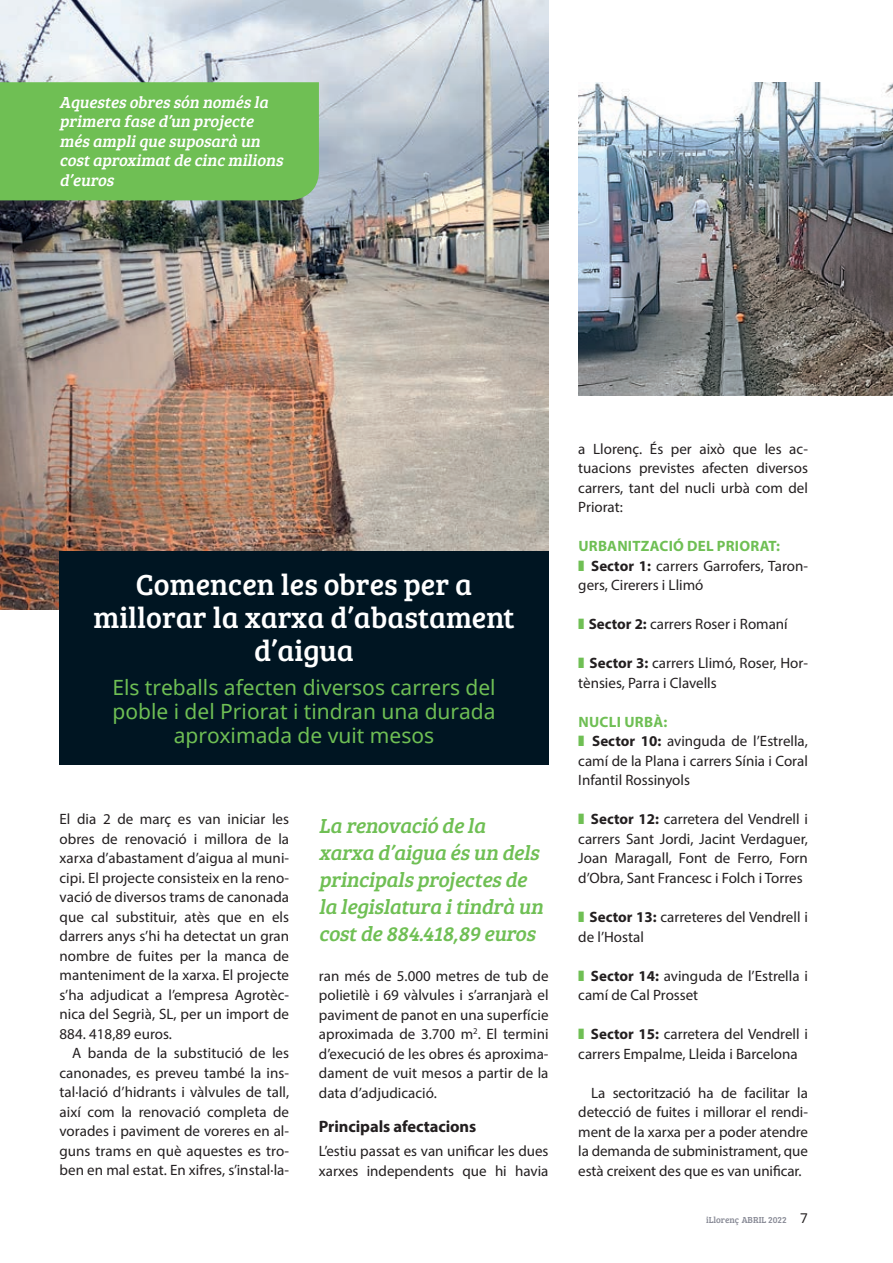
<style>
.page{position:relative;width:893px;height:1263px;background:#fff}
.page>*{position:absolute;margin:0;border:0;box-sizing:border-box;transform-origin:0 0}
.t1{font:30px/33px "Bree Serif";color:#fff;text-align:center}
.Subtítol{font:italic 21px/27px "Bree Serif";color:#6fbf54}
.Subtítol-2{font:21px/24px "Noto Sans";color:#6fbf54;text-align:center}
.Subtítol-3{font:italic 16.5px/19.5px "Bree Serif";color:#fff}
.Títol_text_comú{font:700 16.5px "Myriad Pro";letter-spacing:-.005em;color:#231f20}
.Text_comú{font:15px/19.5px "Myriad Pro";color:#231f20;text-align:justify}
.Text_comú-2{font:700 15px "Myriad Pro";letter-spacing:.015em;color:#6fbf54}
.t2{font:9px "Bree Serif";color:#868894}
.s1{font-weight:700}
.s2{font-family:"Noto Sans";font-size:13.5px;color:#231f20}
</style>
<div class="page">
<img style="left:0;top:0;width:549px;height:610px">
<div style="left:60px;top:551px;width:489px;height:214px;background:#001522"></div>
<img style="left:579px;top:82px;width:314px;height:313px">
<div style="left:0;top:82px;width:319px;height:118px;background:#6fbf54"></div>
<p class="Subtítol-3" style="left:60px;top:92px;width:229px">Aquestes obres són només la primera fase d’un projecte més amplique suposarà un costaproximatde cinc milions d’euros</p>
<p class="t1" style="left:93px;top:567px;width:423px">Comencen les obres per a millorar la xarxa d’abastament d’aigua</p>
<p class="Subtítol-2" style="left:112px;top:675px;width:385px">Els treballs afecten diversos carrers del poble i del Priorat i tindran una durada aproximada de vuit mesos</p>
<p class="Text_comú" style="left:60px;top:809px;width:231px">El dia 2 de març es van iniciar les obres de renovació i millora de la xarxa d’abastament d’aigua al muni&shy;cipi. El projecte consisteix en la reno&shy;vació de diversos trams de canonada que cal substituir, atès que en els darrers anys s’hi ha detectat un gran nombre de fuites per la manca de manteniment de la xarxa. El projecte s’ha adjudicat a l’empresa Agrotèc&shy;nica del Segrià, SL, per un import de 884. 418,89 euros.</p>
<p class="Text_comú" style="left:60px;top:1043px;width:231px;text-indent:13px">A banda de la substitució de les canonades, es preveu també la ins&shy;tal·lació d’hidrants i vàlvules de tall, així com la renovació completa de vorades i paviment de voreres en al&shy;guns trams en què aquestes es tro&shy;ben en mal estat. En xifres, s’instal·la-</p>
<p class="Subtítol" style="left:319px;top:811px;width:231px">La renovació de la xarxa d’aigua ésun dels principalsprojectesde la legislatura itindrà un costde 884.418,89 euros</p>
<p class="Text_comú" style="left:319px;top:965px;width:231px">ran més de 5.000 metres de tub de polietilè i 69 vàlvules i s’arranjarà el paviment de panot en una superfície aproximada de 3.700 m<sup>2</sup>. El termini d’execució de les obres és aproxima&shy;dament de vuit mesos a partir de la data d’adjudicació.</p>
<p class="Títol_text_comú" style="left:319px;top:1116px;width:159px">Principals afectacions</p>
<p class="Text_comú" style="left:319px;top:1141px;width:231px">L’estiu passat es van unificar les dues xarxes independents que hi havia</p>
<p class="Text_comú" style="left:578px;top:439px;width:231px">a Llorenç. És per això que les ac&shy;tuacions previstes afecten diversos carrers, tant del nucli urbà com del Priorat:</p>
<p class="Text_comú-2" style="left:578px;top:537px;width:203px">URBANITZACIÓ DEL PRIORAT:</p>
<p class="Text_comú" style="left:578px;top:556px;width:231px;text-indent:13px"><span class="s1">Sector 1:</span> carrers Garrofers, Taron&shy;gers, Cirerers i Llimó</p>
<p class="Text_comú" style="left:589px;top:614px;width:201px"><span class="s1">Sector 2:</span> carrers Roser i Romaní</p>
<p class="Text_comú" style="left:578px;top:653px;width:231px;text-indent:11px"><span class="s1">Sector 3:</span> carrers Llimó, Roser, Hor&shy;tènsies, Parra i Clavells</p>
<p class="Text_comú-2" style="left:578px;top:712px;width:90px">NUCLI URBÀ:</p>
<p class="Text_comú" style="left:578px;top:731px;width:231px;text-indent:14px"><span class="s1">Sector 10:</span> avinguda de l’Estrella, camí de la Plana i carrers Sínia i Coral Infantil Rossinyols</p>
<p class="Text_comú" style="left:578px;top:809px;width:231px;text-indent:13px"><span class="s1">Sector 12:</span> carretera del Vendrell i carrers Sant Jordi, Jacint Verdaguer, Joan Maragall, Font de Ferro, Forn d’Obra, Sant Francesc i Folch i Torres</p>
<p class="Text_comú" style="left:578px;top:907px;width:231px;text-indent:11px"><span class="s1">Sector 13:</span> carreteres del Vendrell i de l’Hostal</p>
<p class="Text_comú" style="left:578px;top:965px;width:231px;text-indent:13px"><span class="s1">Sector 14:</span> avinguda de l’Estrella i camí de Cal Prosset</p>
<p class="Text_comú" style="left:578px;top:1024px;width:231px;text-indent:13px"><span class="s1">Sector 15:</span> carretera del Vendrell i carrers Empalme, Lleida i Barcelona</p>
<p class="Text_comú" style="left:578px;top:1082px;width:231px;text-indent:13px">La sectorització ha de facilitar la detecció de fuites i millorar el rendi&shy;ment de la xarxa per a poder atendre la demanda de subministrament, que està creixent des que es van unificar.</p>
<p class="t2" style="left:706px;top:1213px;width:103px">iLlorenç ABRIL 2022 <span class="s2">7</span></p>
</div>
